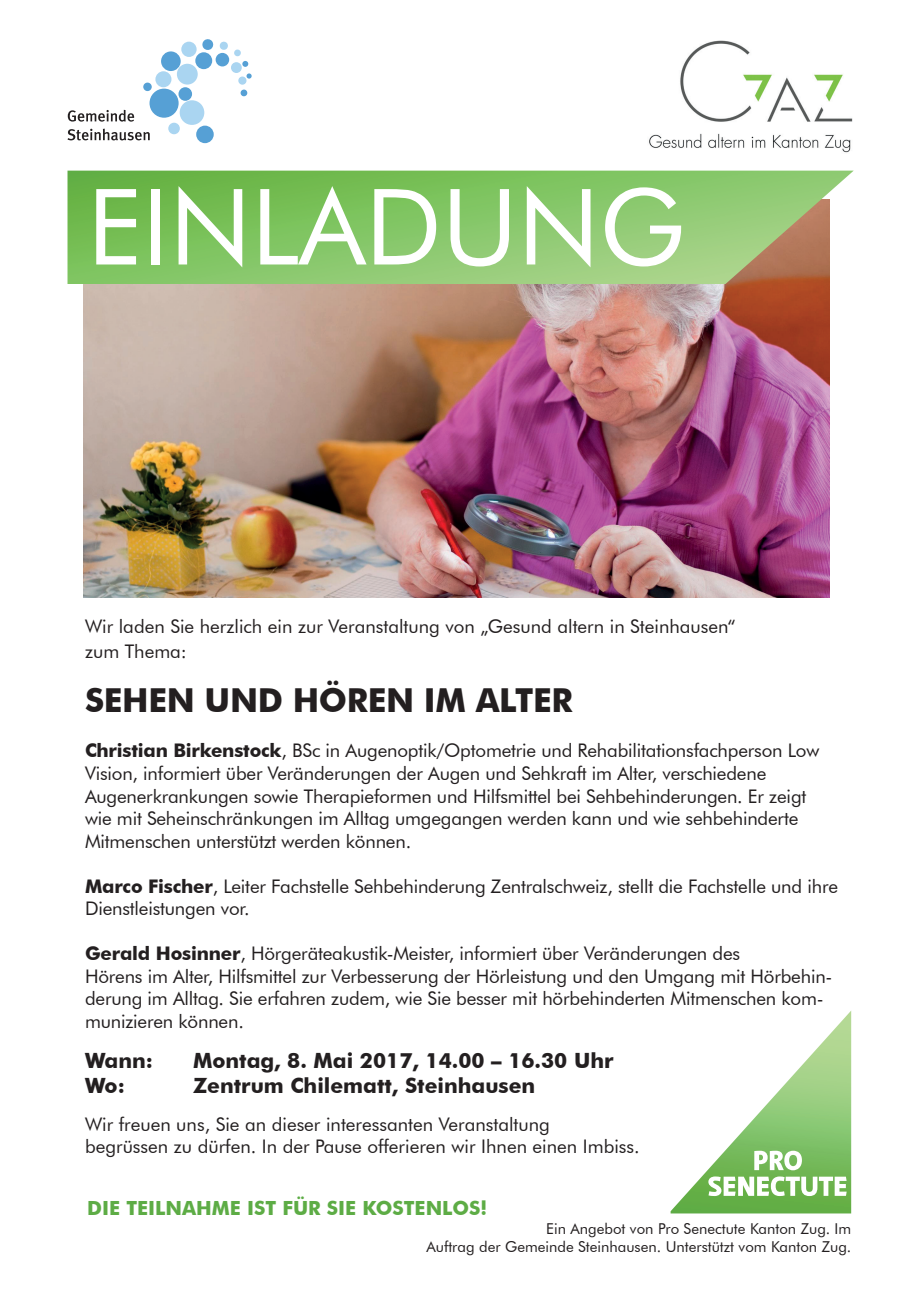
<style>
.page{position:relative;width:919px;height:1289px;background:#fff}
.page>*{position:absolute;margin:0;border:0;box-sizing:border-box;transform-origin:0 0}
.t1{font:105.45px "Futura BT";color:#fff}
.t2{font:700 33px "Futura BT";letter-spacing:-.01em;color:#231f20}
.t3{font:700 21px "Futura BT";color:#231f20}
.t4{font:700 19.5px "Futura BT";color:#5dac45}
.t5{font:18.75px/22.5px "Futura BT";letter-spacing:-.01em;color:#231f20}
.t6{font:15px/18px "Futura BT";color:#231f20;text-align:right}
.s1{font-weight:700}
</style>
<div class="page">
<img style="left:84px;top:284px;width:745px;height:313px">
<img style="left:649px;top:40px;width:203px;height:113px">
<svg style="left:67px;top:171px;width:786px;height:113px;background:#8bc26a"></svg>
<div style="left:149px;top:89px;width:30px;height:29px;background:#56a0d5;border-radius:50%"></div>
<svg style="left:202px;top:39px;width:26px;height:11px"></svg>
<svg style="left:234px;top:49px;width:14px;height:18px"></svg>
<svg style="left:246px;top:73px;width:6px;height:6px"></svg>
<div style="left:181px;top:42px;width:15px;height:15px;background:#aad5f1;border-radius:50%"></div>
<div style="left:161px;top:51px;width:20px;height:20px;background:#56a0d5;border-radius:50%"></div>
<div style="left:177px;top:64px;width:21px;height:21px;background:#aad5f1;border-radius:50%"></div>
<div style="left:195px;top:52px;width:17px;height:17px;background:#56a0d5;border-radius:50%"></div>
<div style="left:215px;top:53px;width:14px;height:13px;background:#56a0d5;border-radius:50%"></div>
<div style="left:231px;top:62px;width:11px;height:11px;background:#aad5f1;border-radius:50%"></div>
<div style="left:238px;top:76px;width:8px;height:9px;background:#aad5f1;border-radius:50%"></div>
<svg style="left:240px;top:89px;width:8px;height:8px"></svg>
<div style="left:155px;top:71px;width:16px;height:16px;background:#aad5f1;border-radius:50%"></div>
<div style="left:196px;top:126px;width:18px;height:17px;background:#56a0d5;border-radius:50%"></div>
<div style="left:143px;top:83px;width:9px;height:8px;background:#56a0d5;border-radius:50%"></div>
<div style="left:180px;top:100px;width:24px;height:25px;background:#aad5f1;border-radius:50%"></div>
<div style="left:168px;top:123px;width:12px;height:11px;background:#aad5f1;border-radius:50%"></div>
<div style="left:178px;top:87px;width:14px;height:14px;background:#56a0d5;border-radius:50%"></div>
<svg style="left:68px;top:110px;width:66px;height:12px"></svg>
<svg style="left:67px;top:129px;width:83px;height:11px"></svg>
<svg style="left:670px;top:1011px;width:181px;height:202px"></svg>
<h1 class="t1" style="left:87px;top:163px;width:599px">EINLADUNG</h1>
<p class="t5" style="left:85px;top:613px;width:652px;line-height:25.2px">Wir laden Sie herzlich ein zur Veranstaltung von „Gesund altern in Steinhausen“ zum Thema:</p>
<h2 class="t2" style="left:85px;top:680px;width:489px">SEHEN UND HÖREN IM ALTER</h2>
<p class="t5" style="left:85px;top:739px;width:735px"><span class="s1">Christian Birkenstock</span>, BSc in Augenoptik/Optometrie und Rehabilitationsfachperson Low Vision, informiert über Veränderungen der Augen und Sehkraft im Alter, verschiedene Augenerkrankungen sowie Therapieformen und Hilfsmittel bei Sehbehinderungen. Er zeigt wie mit Seheinschränkungen im Alltag umgegangen werden kann und wie sehbehinderte Mitmenschen unterstützt werden können.</p>
<p class="t5" style="left:85px;top:874px;width:754px"><span class="s1">Marco Fischer</span>, Leiter Fachstelle Sehbehinderung Zentralschweiz, stellt die Fachstelle und ihre<br>Dienstleistungen vor.</p>
<p class="t5" style="left:85px;top:942px;width:749px"><span class="s1">Gerald Hosinner</span>, Hörgeräteakustik-Meister, informiert über Veränderungen des<br>Hörens im Alter, Hilfsmittel zur Verbesserung der Hörleistung und den Umgang mit Hörbehin&shy;derung im Alltag. Sie erfahren zudem, wie Sie besser mit hörbehinderten Mitmenschen kom&shy;munizieren können.</p>
<p class="t3" style="left:85px;top:1047px;width:70px">Wann:</p>
<p class="t3" style="left:193px;top:1047px;width:422px">Montag, 8. Mai 2017, 14.00 – 16.30 Uhr</p>
<p class="t3" style="left:85px;top:1072px;width:41px">Wo:</p>
<p class="t3" style="left:193px;top:1072px;width:344px">Zentrum Chilematt, Steinhausen</p>
<p class="t5" style="left:85px;top:1112px;width:556px">Wir freuen uns, Sie an dieser interessanten Veranstaltung<br>begrüssen zu dürfen. In der Pause offerieren wir Ihnen einen Imbiss.</p>
<p class="t4" style="left:87px;top:1196px;width:401px">DIE TEILNAHME IST FÜR SIE KOSTENLOS!</p>
<p class="t6" style="left:426px;top:1219px;width:426px">Ein Angebot von Pro Senectute Kanton Zug. Im<br>Auftrag der Gemeinde Steinhausen. Unterstützt vom Kanton Zug.</p>
</div>
